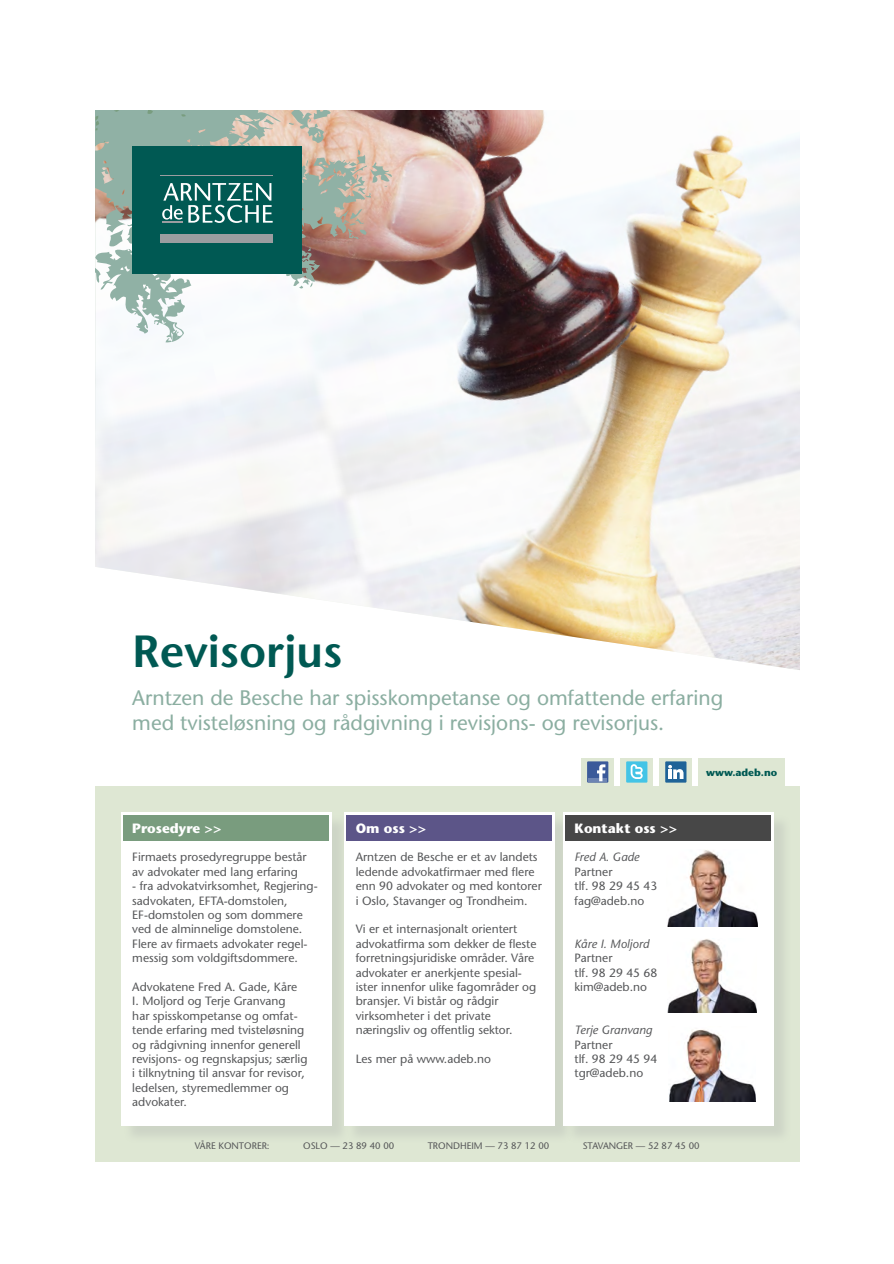
<style>
.page{position:relative;width:894px;height:1264px;background:#fff}
.page>*{position:absolute;margin:0;border:0;box-sizing:border-box;transform-origin:0 0}
.t1{font:600 45px "Stone Sans Std";color:#005953}
.t2{font:500 21px/25.2px "Stone Sans Std";color:#8baea1}
.t3{font:700 13.5px "Stone Sans Std";color:#fff}
.t4{font:500 12px/14.4px "Stone Sans Std";color:#57585a}
.t5{font:italic 500 12px "Stone Sans Std";color:#57585a}
.t6{font:700 10.2px "Stone Sans Std";color:#005953}
.t7{font:500 9.45px "Stone Sans Std";color:#57585a}
</style>
<div class="page">
<img style="left:95px;top:110px;width:705px;height:560px">
<div style="left:95px;top:786px;width:705px;height:375px;background:#dee7d3"></div>
<div style="left:123px;top:814px;width:227px;height:330px;background:#9b9da0;opacity:.25"></div>
<div style="left:121px;top:812px;width:210px;height:313px;background:#fff"></div>
<div style="left:347px;top:814px;width:226px;height:330px;background:#9b9da0;opacity:.25"></div>
<div style="left:344px;top:812px;width:211px;height:313px;background:#fff"></div>
<div style="left:565px;top:814px;width:227px;height:330px;background:#d4dccb"></div>
<div style="left:563px;top:812px;width:211px;height:313px;background:#fff"></div>
<svg style="left:95px;top:110px;width:297px;height:276px"></svg>
<div style="left:660px;top:758px;width:32px;height:28px;background:#dee7d3"></div>
<div style="left:699px;top:758px;width:86px;height:28px;background:#dee7d3"></div>
<div style="left:123px;top:815px;width:206px;height:25px;background:#799c7e"></div>
<div style="left:347px;top:815px;width:205px;height:25px;background:#5c5588"></div>
<div style="left:565px;top:815px;width:206px;height:25px;background:#474747"></div>
<div style="left:620px;top:758px;width:33px;height:28px;background:#dee7d3"></div>
<div style="left:581px;top:758px;width:33px;height:28px;background:#dee7d3"></div>
<div style="left:665px;top:761px;width:21px;height:22px;background:#1f6398"></div>
<svg style="left:668px;top:765px;width:16px;height:14px"></svg>
<div style="left:626px;top:761px;width:21px;height:22px;background:#44c4e6"></div>
<svg style="left:631px;top:764px;width:12px;height:15px"></svg>
<div style="left:587px;top:761px;width:21px;height:22px;background:#3b5a9a"></div>
<hr style="left:589px;top:778px;width:18px;height:3px;background:#6d84b3">
<svg style="left:597px;top:764px;width:8px;height:17px"></svg>
<img style="left:667px;top:850px;width:91px;height:76px">
<img style="left:668px;top:939px;width:89px;height:73px">
<img style="left:669px;top:1029px;width:87px;height:73px">
<div style="left:132px;top:146px;width:169px;height:127px;background:#005953"></div>
<svg style="left:162px;top:183px;width:111px;height:40px"></svg>
<hr style="left:160px;top:175px;width:113px;height:1px;background:#9b9da0">
<div style="left:160px;top:234px;width:113px;height:9px;background:#9b9da0"></div>
<h1 class="t1" style="left:132px;top:624px;width:211px">Revisorjus</h1>
<h2 class="t2" style="left:132px;top:685px;width:592px">Arntzen de Besche har spisskompetanse og omfattende erfaring med tvisteløsning og rådgivning i revisjons- og revisorjus.</h2>
<p class="t6" style="left:706px;top:766px;width:73px">www.adeb.no</p>
<p class="t3" style="left:132px;top:820px;width:91px">Prosedyre &gt;&gt;</p>
<p class="t4" style="left:132px;top:850px;width:176px">Firmaets prosedyregruppe består av advokater med lang erfaring</p>
<p class="t4" style="left:132px;top:879px;width:187px">- fra advokatvirksomhet, Regjering&shy;sadvokaten, EFTA-domstolen,<br>EF-domstolen og som dommere ved de alminnelige domstolene.<br>Flere av firmaets advokater regel&shy;messig som voldgiftsdommere.</p>
<p class="t4" style="left:132px;top:980px;width:177px">Advokatene Fred A. Gade, Kåre<br>I. Moljord og Terje Granvang<br>har spisskompetanse og omfat&shy;tende erfaring med tvisteløsning og rådgivning innenfor generell revisjons- og regnskapsjus; særlig i tilknytning til ansvar for revisor, ledelsen, styremedlemmer og advokater.</p>
<p class="t3" style="left:356px;top:820px;width:72px">Om oss &gt;&gt;</p>
<p class="t4" style="left:356px;top:850px;width:188px">Arntzen de Besche er et av landets ledende advokatfirmaer med flere enn 90 advokater og med kontorer i Oslo, Stavanger og Trondheim.</p>
<p class="t4" style="left:356px;top:922px;width:182px">Vi er et internasjonalt orientert advokatfirma som dekker de fleste forretningsjuridiske områder. Våre advokater er anerkjente spesial&shy;ister innenfor ulike fagområder og bransjer. Vi bistår og rådgir virksomheter i det private næringsliv og offentlig sektor.</p>
<p class="t4" style="left:356px;top:1052px;width:137px">Les mer på www.adeb.no</p>
<p class="t3" style="left:575px;top:820px;width:104px">Kontakt oss &gt;&gt;</p>
<p class="t5" style="left:575px;top:850px;width:66px">Fred A. Gade</p>
<p class="t4" style="left:575px;top:864px;width:84px">Partner<br>tlf. 98 29 45 43 fag@adeb.no</p>
<p class="t5" style="left:575px;top:936px;width:76px">Kåre I. Moljord</p>
<p class="t4" style="left:575px;top:951px;width:84px">Partner<br>tlf. 98 29 45 68 kim@adeb.no</p>
<p class="t5" style="left:575px;top:1023px;width:79px">Terje Granvang</p>
<p class="t4" style="left:575px;top:1037px;width:84px">Partner<br>tlf. 98 29 45 94 tgr@adeb.no</p>
<p class="t7" style="left:195px;top:1140px;width:76px">VÅRE KONTORER:</p>
<p class="t7" style="left:303px;top:1140px;width:92px">OSLO — 23 89 40 00</p>
<p class="t7" style="left:428px;top:1140px;width:123px">TRONDHEIM — 73 87 12 00</p>
<p class="t7" style="left:583px;top:1140px;width:118px">STAVANGER — 52 87 45 00</p>
</div>
